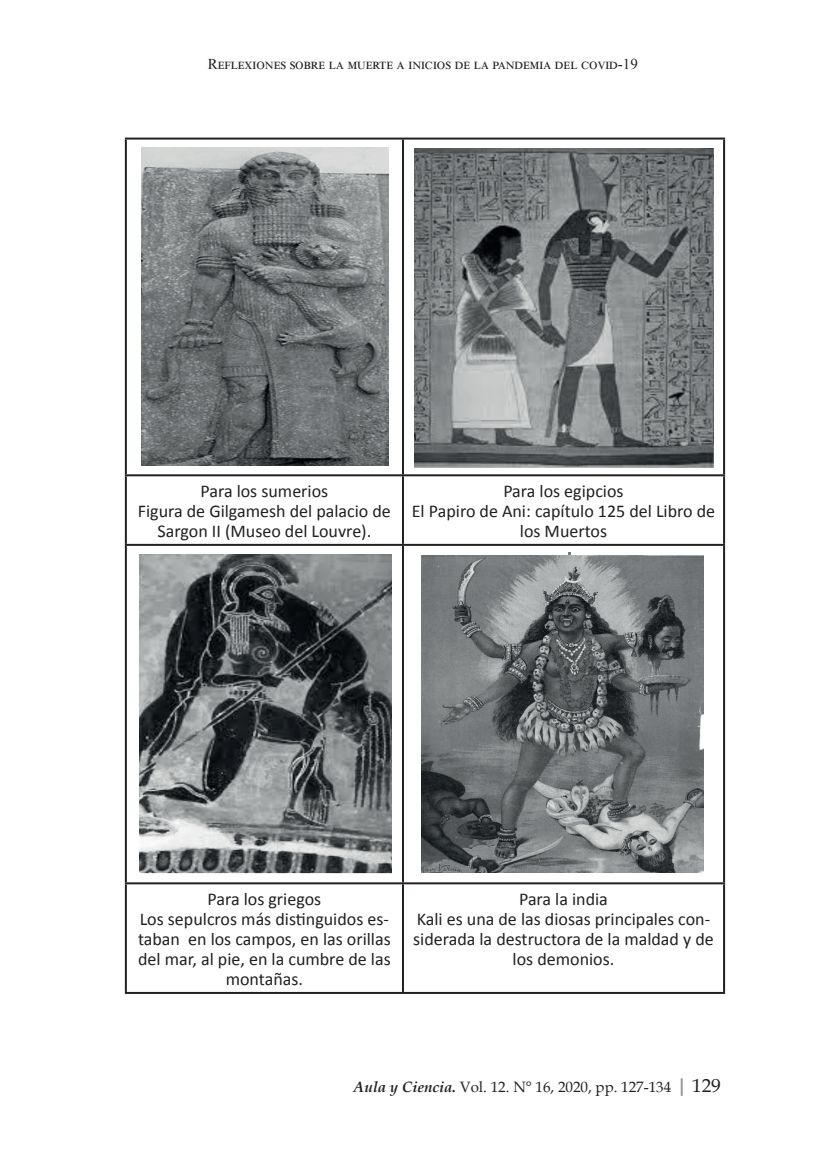
<style>
.page{position:relative;width:823px;height:1163px;background:#fff}
.page>*{position:absolute;margin:0;border:0;box-sizing:border-box;transform-origin:0 0}
.t1{font:18px/20px "Calibri";color:#231f20;text-align:center}
.t2{font:15px "Times New Roman";color:#231f20}
.t3{font:15px "Book Antiqua";color:#231f20}
.s1{font-weight:700;font-style:italic}
.s2{font-weight:700;font-size:19px;color:#939598}
.s3{font-size:19px}
</style>
<div class="page">
<hr style="left:125px;top:137px;width:278px;height:2px;background:#231f20">
<hr style="left:125px;top:139px;width:2px;height:335px;background:#231f20">
<hr style="left:403px;top:137px;width:321px;height:2px;background:#231f20">
<hr style="left:402px;top:139px;width:2px;height:335px;background:#231f20">
<hr style="left:722px;top:139px;width:2px;height:335px;background:#231f20">
<hr style="left:125px;top:474px;width:278px;height:2px;background:#231f20">
<hr style="left:125px;top:476px;width:2px;height:68px;background:#231f20">
<hr style="left:403px;top:474px;width:321px;height:2px;background:#231f20">
<hr style="left:402px;top:476px;width:2px;height:68px;background:#231f20">
<hr style="left:722px;top:476px;width:2px;height:68px;background:#231f20">
<hr style="left:125px;top:544px;width:278px;height:2px;background:#231f20">
<hr style="left:125px;top:546px;width:2px;height:336px;background:#231f20">
<hr style="left:403px;top:544px;width:321px;height:2px;background:#231f20">
<hr style="left:402px;top:546px;width:2px;height:336px;background:#231f20">
<hr style="left:722px;top:546px;width:2px;height:336px;background:#231f20">
<hr style="left:125px;top:882px;width:278px;height:2px;background:#231f20">
<hr style="left:125px;top:884px;width:2px;height:107px;background:#231f20">
<hr style="left:403px;top:882px;width:321px;height:2px;background:#231f20">
<hr style="left:402px;top:884px;width:2px;height:107px;background:#231f20">
<hr style="left:722px;top:884px;width:2px;height:107px;background:#231f20">
<hr style="left:125px;top:991px;width:278px;height:2px;background:#231f20">
<hr style="left:403px;top:991px;width:321px;height:2px;background:#231f20">
<img style="left:142px;top:147px;width:246px;height:318px">
<img style="left:139px;top:554px;width:252px;height:320px">
<img style="left:421px;top:555px;width:282px;height:317px">
<img style="left:414px;top:149px;width:299px;height:319px">
<p class="t2" style="left:207px;top:53px;width:431px">Reflexiones sobre la muerte a inicios de la pandemia del covid-19</p>
<p class="t1" style="left:138px;top:480px;width:254px">Para los sumerios<br>Figura de Gilgamesh del palacio de<br>Sargon II (Museo del Louvre).</p>
<p class="t1" style="left:411px;top:480px;width:305px">Para los egipcios<br>El Papiro de Ani: capítulo 125 del Libro de los Muertos</p>
<p class="t1" style="left:138px;top:888px;width:254px">Para los griegos<br>Los sepulcros más distinguidos es&shy;taban en los campos, en las orillas del mar, al pie, en la cumbre de las montañas.</p>
<p class="t1" style="left:413px;top:888px;width:302px">Para la india<br>Kali es una de las diosas principales con&shy;siderada la destructora de la maldad y de los demonios.</p>
<p class="t3" style="left:353px;top:1075px;width:368px"><span class="s1">Aula y Ciencia.</span> Vol. 12. N° 16, 2020, pp. 127-134 <span class="s2">|</span> <span class="s3">129</span></p>
</div>
